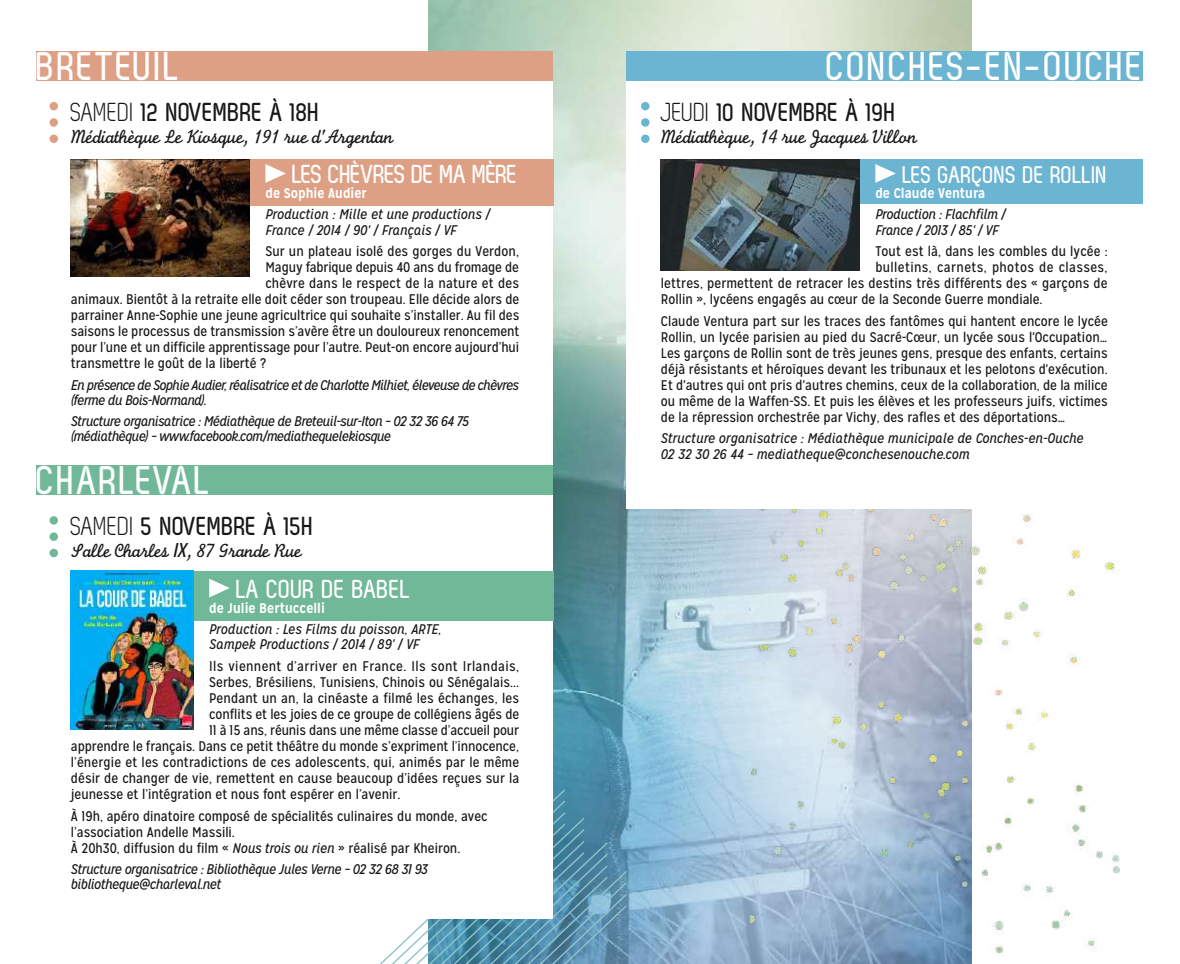
<style>
.page{position:relative;width:1180px;height:964px;background:#fff}
.page>*{position:absolute;margin:0;border:0;box-sizing:border-box;transform-origin:0 0}
.t1{font:700 40px "Zag";letter-spacing:.05em;color:#fff}
.t2{font:700 26px "Zag";color:#181716}
.t3{font:700 26px "Zag";letter-spacing:-.025em;color:#fff}
.t4{font:700 24px "Zag";color:#fff}
.t5{font:20px "Monoline Script MT Std";letter-spacing:-.03em;color:#181716}
.t6{font:14px/16px "Mission Gothic";color:#181716;text-align:justify}
.t7{font:italic 14px/15.4px "Mission Gothic";letter-spacing:-.03em;color:#181716}
.t8{font:italic 14px/15.4px "Mission Gothic";color:#181716}
.t9{font:14px "Mission Gothic";letter-spacing:.025em;color:#181716}
.t10{font:700 14px "Mission Gothic";color:#fff}
.s1{font-family:"Zag Normal";font-weight:400}
.s2{font-family:"Mission Gothic";font-style:italic}
.s3{font-style:italic}
</style>
<div class="page">
<img style="left:428px;top:0;width:543px;height:964px">
<svg style="left:380px;top:788px;width:248px;height:176px;background:#6599b2"></svg>
<div style="left:37px;top:51px;width:516px;height:867px;background:#fff"></div>
<img style="left:750px;top:508px;width:369px;height:456px">
<div style="left:626px;top:51px;width:516px;height:457px;background:#fff"></div>
<div style="left:825px;top:159px;width:317px;height:45px;background:#6bb4d2"></div>
<svg style="left:875px;top:164px;width:20px;height:19px"></svg>
<div style="left:626px;top:51px;width:516px;height:29px;background:#6bb4d2"></div>
<svg style="left:641px;top:102px;width:8px;height:41px"></svg>
<img style="left:660px;top:159px;width:199px;height:112px">
<div style="left:180px;top:571px;width:373px;height:49px;background:#71b899"></div>
<img style="left:71px;top:571px;width:122px;height:158px">
<svg style="left:209px;top:579px;width:21px;height:18px"></svg>
<div style="left:37px;top:465px;width:516px;height:29px;background:#71b899"></div>
<svg style="left:49px;top:516px;width:9px;height:41px"></svg>
<div style="left:71px;top:159px;width:482px;height:46px;background:#dda085"></div>
<svg style="left:265px;top:164px;width:21px;height:19px"></svg>
<div style="left:37px;top:51px;width:516px;height:29px;background:#dda085"></div>
<svg style="left:49px;top:102px;width:9px;height:41px"></svg>
<img style="left:71px;top:159px;width:178px;height:117px">
<h1 class="t1" style="left:37px;top:44px;width:144px">BRETEUIL</h1>
<h2 class="t2" style="left:71px;top:98px;width:250px"><span class="s1">SAMEDI</span> 12 NOVEMBRE À 18H</h2>
<h3 class="t5" style="left:71px;top:124px;width:324px">Médiathèque Le Kiosque, 191 rue d'Argentan</h3>
<h2 class="t3" style="left:292px;top:160px;width:227px">LES CHÈVRES DE MA MÈRE</h2>
<p class="t10" style="left:265px;top:185px;width:103px">de Sophie Audier</p>
<p class="t8" style="left:265px;top:207px;width:226px">Production : Mille et une productions /<br>France / 2014 / 90' / Français / VF</p>
<p class="t6" style="left:265px;top:244px;width:255px">Sur un plateau isolé des gorges du Verdon,</p>
<p class="t6" style="left:265px;top:260px;width:255px">Maguy fabrique depuis 40 ans du fromage de</p>
<p class="t6" style="left:265px;top:276px;width:255px">chèvre dans le respect de la nature et des</p>
<p class="t6" style="left:71px;top:292px;width:450px">animaux. Bientôt à la retraite elle doit céder son troupeau. Elle décide alors de</p>
<p class="t6" style="left:71px;top:308px;width:450px">parrainer Anne-Sophie une jeune agricultrice qui souhaite s’installer. Au fil des</p>
<p class="t6" style="left:71px;top:324px;width:450px">saisons le processus de transmission s’avère être un douloureux renoncement</p>
<p class="t6" style="left:71px;top:340px;width:450px">pour l’une et un difficile apprentissage pour l’autre. Peut-on encore aujourd’hui</p>
<p class="t6" style="left:71px;top:356px;width:197px">transmettre le goût de la liberté ?</p>
<p class="t7" style="left:71px;top:377px;width:449px">En présence de Sophie Audier, réalisatrice et de Charlotte Milhiet, éleveuse de chèvres (ferme du Bois-Normand).</p>
<p class="t7" style="left:71px;top:413px;width:399px">Structure organisatrice : Médiathèque de Breteuil-sur-Iton – 02 32 36 64 75 (médiathèque) – www.facebook.com/mediathequelekiosque</p>
<h1 class="t1" style="left:37px;top:459px;width:21px">CHAR</h1>
<h1 class="t1" style="left:120px;top:459px;width:92px">LEVAL</h1>
<h2 class="t2" style="left:71px;top:512px;width:244px"><span class="s1">SAMEDI</span> 5 NOVEMBRE À 15H</h2>
<h3 class="t5" style="left:71px;top:539px;width:232px">Salle Charles <span class="s2">IX</span>, 87 Grande Rue</h3>
<h2 class="t3" style="left:236px;top:574px;width:174px">LA COUR DE BABEL</h2>
<p class="t10" style="left:209px;top:599px;width:117px">de Julie Bertuccelli</p>
<p class="t8" style="left:209px;top:621px;width:234px">Production : Les Films du poisson, ARTE,<br>Sampek Productions / 2014 / 89' / VF</p>
<p class="t9" style="left:209px;top:658px;width:311px">Ils viennent d’arriver en France. Ils sont Irlandais,</p>
<p class="t6" style="left:209px;top:674px;width:311px">Serbes, Brésiliens, Tunisiens, Chinois ou Sénégalais...</p>
<p class="t6" style="left:209px;top:690px;width:311px">Pendant un an, la cinéaste a filmé les échanges, les</p>
<p class="t6" style="left:209px;top:706px;width:311px">conflits et les joies de ce groupe de collégiens âgés de</p>
<p class="t6" style="left:209px;top:722px;width:311px">11 à 15 ans, réunis dans une même classe d’accueil pour</p>
<p class="t6" style="left:71px;top:738px;width:449px">apprendre le français. Dans ce petit théâtre du monde s’expriment l’innocence,</p>
<p class="t6" style="left:71px;top:754px;width:450px">l’énergie et les contradictions de ces adolescents, qui, animés par le même</p>
<p class="t6" style="left:71px;top:770px;width:450px">désir de changer de vie, remettent en cause beaucoup d’idées reçues sur la</p>
<p class="t6" style="left:71px;top:786px;width:331px">jeunesse et l’intégration et nous font espérer en l’avenir.</p>
<p class="t6" style="left:71px;top:808px;width:418px;text-align:left">à 19h, apéro dinatoire composé de spécialités culinaires du monde, avec l’association Andelle Massili.<br>à 20h30, diffusion du film « <span class="s3">Nous trois ou rien</span> » réalisé par Kheiron.</p>
<p class="t7" style="left:71px;top:861px;width:358px">Structure organisatrice : Bibliothèque Jules Verne – 02 32 68 31 93 bibliotheque@charleval.net</p>
<h1 class="t1" style="left:826px;top:44px;width:61px">CONCHE</h1>
<h1 class="t1" style="left:947px;top:44px;width:158px">S-EN-OUCHE</h1>
<h2 class="t2" style="left:660px;top:98px;width:236px"><span class="s1">JEUDI</span> 10 NOVEMBRE À 19H</h2>
<h3 class="t5" style="left:660px;top:124px;width:258px">Médiathèque, 14 rue Jacques Villon</h3>
<h3 class="t4" style="left:902px;top:161px;width:158px">LES GARÇONS DE ROLLI</h3>
<h3 class="t4" style="left:1096px;top:161px;width:13px">N</h3>
<p class="t10" style="left:875px;top:185px;width:111px">de Claude Ventura</p>
<p class="t7" style="left:875px;top:207px;width:132px">Production : Flachfilm /<br>France / 2013 / 85' / VF</p>
<p class="t6" style="left:875px;top:244px;width:234px">Tout est là, dans les combles du lycée :</p>
<p class="t9" style="left:875px;top:259px;width:234px">bulletins, carnets, photos de classes,</p>
<p class="t6" style="left:660px;top:276px;width:448px">lettres, permettent de retracer les destins très différents des « garçons de</p>
<p class="t6" style="left:660px;top:292px;width:383px">Rollin », lycéens engagés au cœur de la Seconde Guerre mondiale.</p>
<p class="t6" style="left:660px;top:313px;width:448px">Claude Ventura part sur les traces des fantômes qui hantent encore le lycée Rollin, un lycée parisien au pied du Sacré-Cœur, un lycée sous l'Occupation… Les garçons de Rollin sont de très jeunes gens, presque des enfants, certains déjà résistants et héroïques devant les tribunaux et les pelotons d'exécution.<br>Et d'autres qui ont pris d'autres chemins, ceux de la collaboration, de la milice ou même de la Waffen-SS. Et puis les élèves et les professeurs juifs, victimes de la répression orchestrée par Vichy, des rafles et des déportations…</p>
<p class="t8" style="left:660px;top:431px;width:424px">Structure organisatrice : Médiathèque municipale de Conches-en-Ouche<br>02 32 30 26 44 – mediatheque@conchesenouche.com</p>
</div>
